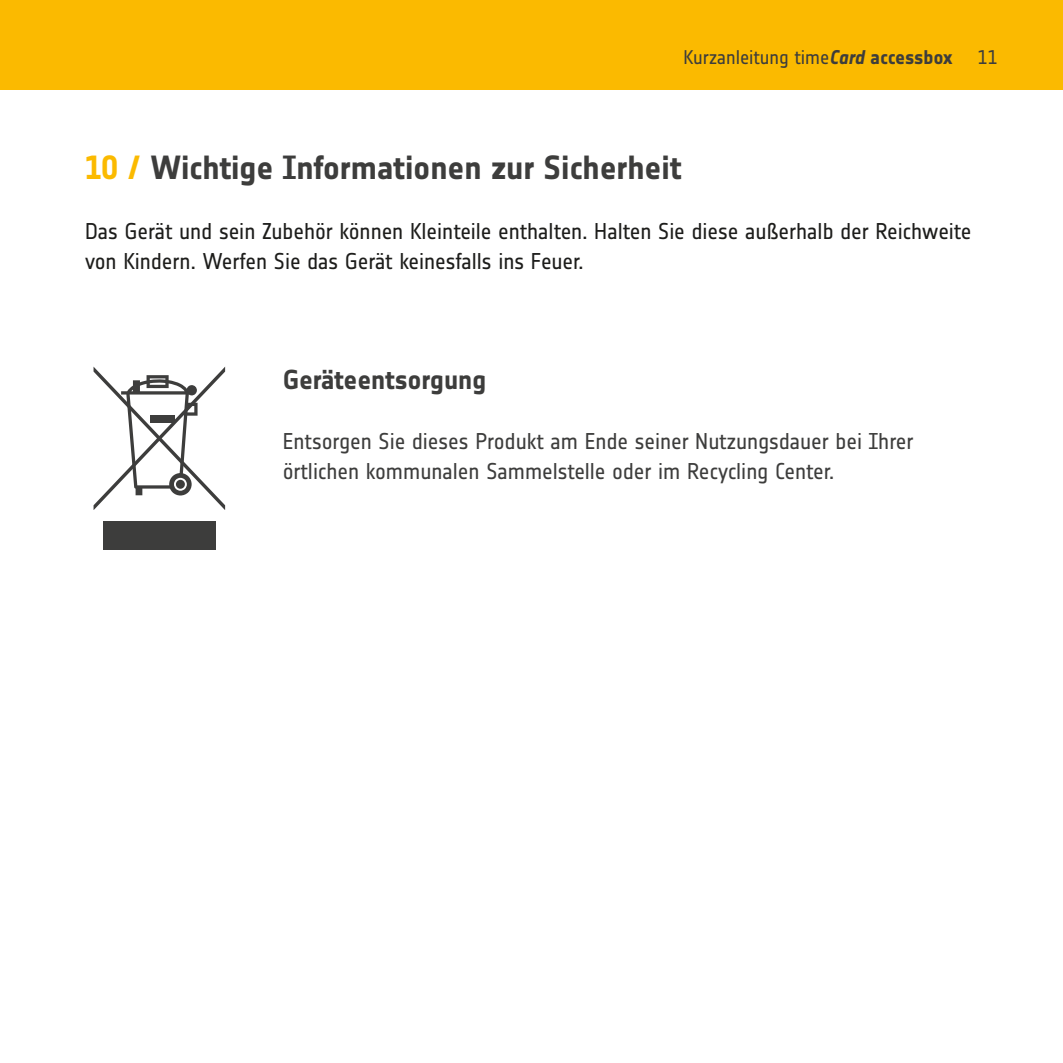
<style>
.page{position:relative;width:1063px;height:1063px;background:#fff}
.page>*{position:absolute;margin:0;border:0;box-sizing:border-box;transform-origin:0 0}
.überschrift_spaltens{font:33px "Notes Bold Tf";letter-spacing:-.005em;color:#3d3d3c}
.t1{font:27px "Notes Bold Tf";letter-spacing:-.005em;color:#3d3d3c}
.t2{font:22.5px/30px "Notes Regular Tf";letter-spacing:-.005em;color:#1d1d1b}
.t3{font:22.5px/30px "Notes";letter-spacing:-.005em;color:#3d3d3c}
.t4{font:19.5px "Notes";letter-spacing:-.005em;color:#3d3d3c}
.t5{font:19.5px "Notes Regular Tf";color:#3d3d3c}
.s1{font-family:"Notes Bold Italic Tf"}
.s2{font-family:"Notes Bold Tf"}
.s3{color:#fbba00}
</style>
<div class="page">
<div style="left:0;top:0;width:1063px;height:89px;background:#fbba00"></div>
<div style="left:103px;top:522px;width:112px;height:28px;background:#3d3d3c"></div>
<svg style="left:94px;top:367px;width:131px;height:143px"></svg>
<p class="t4" style="left:684px;top:47px;width:271px">Kurzanleitung time<span class="s1">Card</span> <span class="s2">accessbox</span></p>
<p class="t5" style="left:978px;top:47px;width:21px">11</p>
<p class="überschrift_spaltens" style="left:85px;top:149px;width:598px"><span class="s3">10 /</span> Wichtige Informationen zur Sicherheit</p>
<p class="t2" style="left:85px;top:216px;width:888px">Das Gerät und sein Zubehör können Kleinteile enthalten. Halten Sie diese außerhalb der Reichweite von Kindern. Werfen Sie das Gerät keinesfalls ins Feuer.</p>
<p class="t1" style="left:283px;top:364px;width:205px">Geräteentsorgung</p>
<p class="t3" style="left:283px;top:426px;width:632px">Entsorgen Sie dieses Produkt am Ende seiner Nutzungsdauer bei Ihrer örtlichen kommunalen Sammelstelle oder im Recycling Center.</p>
</div>
